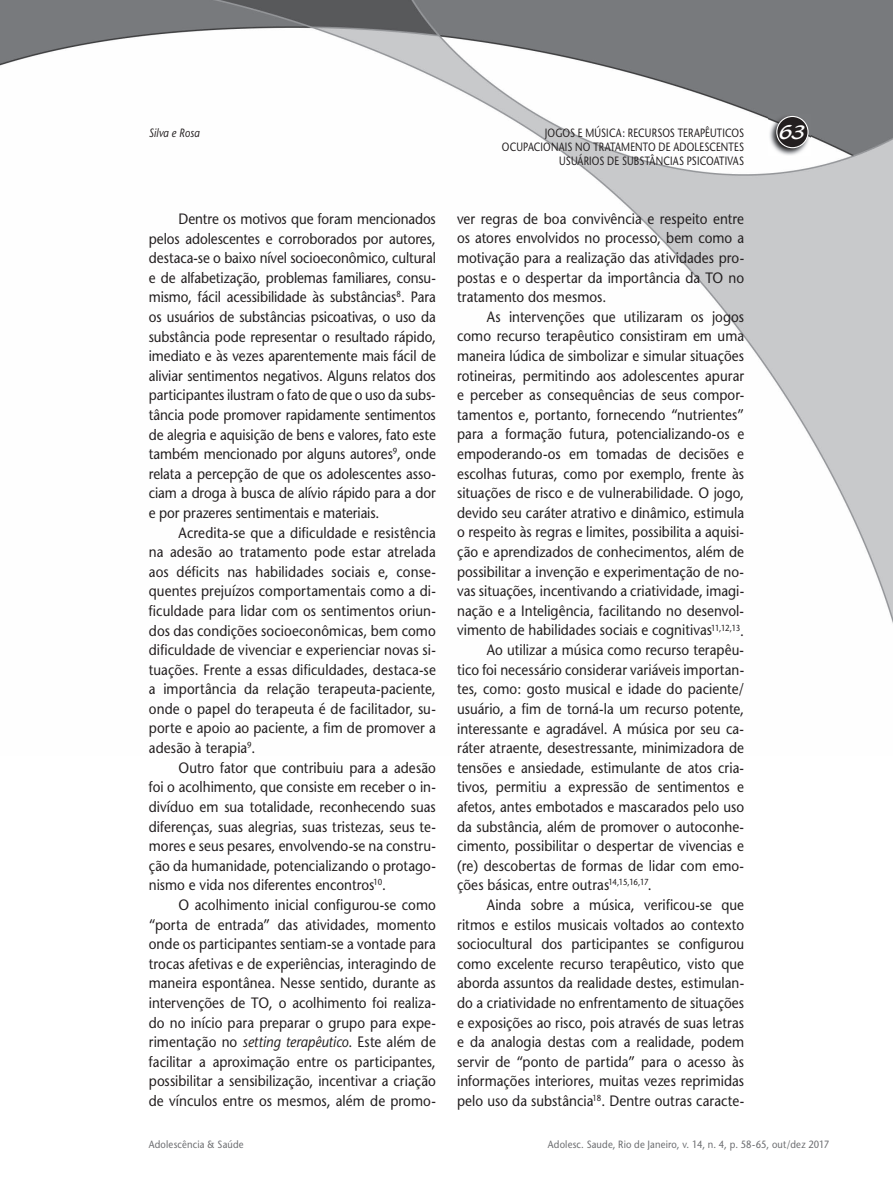
<style>
.page{position:relative;width:893px;height:1191px;background:#fff}
.page>*{position:absolute;margin:0;border:0;box-sizing:border-box;transform-origin:0 0}
.t1{font:21px "Blacklight D";color:#fff}
.t2{font:15px/19.6px "Stone Sans";color:#231f20;text-align:justify;scale:.9 1}
.t3{font:12px/14.4px "Stone Sans";letter-spacing:.02em;color:#231f20;text-align:right;scale:.8 1}
.t4{font:italic 12px "Stone Sans";color:#231f20;scale:.85 1}
.t5{font:10.5px "Stone Sans";letter-spacing:.02em;color:#6c6d70;scale:.9 1}
.s1{font-style:italic}
</style>
<div class="page">
<img style="left:0;top:0;width:893px;height:624px">
<img style="left:769px;top:114px;width:41px;height:42px">
<div style="left:777px;top:116px;width:31px;height:32px;background:#231f20;border-radius:50%"></div>
<div style="left:776px;top:116px;width:33px;height:32px;border:1px solid #fff;border-radius:50%"></div>
<p class="t4" style="left:149px;top:125px;width:61px">Silva e Rosa</p>
<p class="t3" style="left:545px;top:125px;width:251px">JOGOS E MÚSICA: RECURSOS TERAPÊUTICOS</p>
<h1 class="t1" style="left:779px;top:119px;width:28px">63</h1>
<p class="t3" style="left:502px;top:140px;width:304px">OCUPACIONAIS NO TRATAMENTO DE ADOLESCENTES<br>USUÁRIOS DE SUBSTÂNCIAS PSICOATIVAS</p>
<p class="t2" style="left:149px;top:209px;width:320px;text-indent:30px">Dentre os motivos que foram mencionados pelos adolescentes e corroborados por autores, destaca-se o baixo nível socioeconômico, cultural e de alfabetização, problemas familiares, consu&shy;mismo, fácil acessibilidade às substâncias<sup>8</sup>. Para os usuários de substâncias psicoativas, o uso da substância pode representar o resultado rápido, imediato e às vezes aparentemente mais fácil de aliviar sentimentos negativos. Alguns relatos dos participantes ilustram o fato de que o uso da subs&shy;tância pode promover rapidamente sentimentos de alegria e aquisição de bens e valores, fato este também mencionado por alguns autores<sup>9</sup>, onde relata a percepção de que os adolescentes asso&shy;ciam a droga à busca de alívio rápido para a dor e por prazeres sentimentais e materiais.</p>
<p class="t2" style="left:149px;top:522px;width:320px;text-indent:30px">Acredita-se que a dificuldade e resistência na adesão ao tratamento pode estar atrelada aos déficits nas habilidades sociais e, conse&shy;quentes prejuízos comportamentais como a di&shy;ficuldade para lidar com os sentimentos oriun&shy;dos das condições socioeconômicas, bem como dificuldade de vivenciar e experienciar novas si&shy;tuações. Frente a essas dificuldades, destaca-se a importância da relação terapeuta-paciente, onde o papel do terapeuta é de facilitador, su&shy;porte e apoio ao paciente, a fim de promover a adesão à terapia<sup>9</sup>.</p>
<p class="t2" style="left:149px;top:757px;width:320px;text-indent:30px">Outro fator que contribuiu para a adesão foi o acolhimento, que consiste em receber o in&shy;divíduo em sua totalidade, reconhecendo suas diferenças, suas alegrias, suas tristezas, seus te&shy;mores e seus pesares, envolvendo-se na constru&shy;ção da humanidade, potencializando o protago&shy;nismo e vida nos diferentes encontros<sup>10</sup>.</p>
<p class="t2" style="left:149px;top:895px;width:320px;text-indent:30px">O acolhimento inicial configurou-se como “porta de entrada” das atividades, momento onde os participantes sentiam-se a vontade para trocas afetivas e de experiências, interagindo de maneira espontânea. Nesse sentido, durante as intervenções de TO, o acolhimento foi realiza&shy;do no início para preparar o grupo para expe&shy;rimentação no <span class="s1">setting terapêutico</span>. Este além de facilitar a aproximação entre os participantes, possibilitar a sensibilização, incentivar a criação de vínculos entre os mesmos, além de promo-</p>
<p class="t2" style="left:457px;top:209px;width:320px">ver regras de boa convivência e respeito entre os atores envolvidos no processo, bem como a motivação para a realização das atividades pro&shy;postas e o despertar da importância da TO no tratamento dos mesmos.</p>
<p class="t2" style="left:487px;top:307px;width:287px">As intervenções que utilizaram os jogos</p>
<p class="t2" style="left:457px;top:326px;width:320px">como recurso terapêutico consistiram em uma</p>
<p class="t2" style="left:457px;top:346px;width:320px">maneira lúdica de simbolizar e simular situações</p>
<p class="t2" style="left:457px;top:366px;width:320px">rotineiras, permitindo aos adolescentes apurar</p>
<p class="t2" style="left:457px;top:385px;width:320px">e perceber as consequências de seus compor-</p>
<p class="t2" style="left:457px;top:405px;width:320px">tamentos e, portanto, fornecendo “nutrientes”</p>
<p class="t2" style="left:457px;top:424px;width:320px">para a formação futura, potencializando-os e</p>
<p class="t2" style="left:457px;top:444px;width:320px">empoderando-os em tomadas de decisões e</p>
<p class="t2" style="left:457px;top:463px;width:320px">escolhas futuras, como por exemplo, frente às</p>
<p class="t2" style="left:457px;top:483px;width:320px">situações de risco e de vulnerabilidade. O jogo,</p>
<p class="t2" style="left:457px;top:503px;width:320px">devido seu caráter atrativo e dinâmico, estimula</p>
<p class="t2" style="left:457px;top:522px;width:320px">o respeito às regras e limites, possibilita a aquisi-</p>
<p class="t2" style="left:457px;top:542px;width:320px">ção e aprendizados de conhecimentos, além de</p>
<p class="t2" style="left:457px;top:561px;width:320px">possibilitar a invenção e experimentação de no-</p>
<p class="t2" style="left:457px;top:581px;width:320px">vas situações, incentivando a criatividade, imagi-</p>
<p class="t2" style="left:457px;top:601px;width:320px">nação e a Inteligência, facilitando no desenvol-</p>
<p class="t2" style="left:457px;top:620px;width:320px">vimento de habilidades sociais e cognitivas<sup>11,12,13</sup>.</p>
<p class="t2" style="left:487px;top:640px;width:287px">Ao utilizar a música como recurso terapêu-</p>
<p class="t2" style="left:457px;top:659px;width:320px">tico foi necessário considerar variáveis importan-</p>
<p class="t2" style="left:457px;top:679px;width:320px">tes, como: gosto musical e idade do paciente/</p>
<p class="t2" style="left:457px;top:699px;width:320px">usuário, a fim de torná-la um recurso potente,</p>
<p class="t2" style="left:457px;top:718px;width:320px">interessante e agradável. A música por seu ca-</p>
<p class="t2" style="left:457px;top:738px;width:320px">ráter atraente, desestressante, minimizadora de</p>
<p class="t2" style="left:457px;top:757px;width:320px">tensões e ansiedade, estimulante de atos cria-</p>
<p class="t2" style="left:457px;top:777px;width:320px">tivos, permitiu a expressão de sentimentos e</p>
<p class="t2" style="left:457px;top:797px;width:320px">afetos, antes embotados e mascarados pelo uso</p>
<p class="t2" style="left:457px;top:816px;width:320px">da substância, além de promover o autoconhe-</p>
<p class="t2" style="left:457px;top:836px;width:320px">cimento, possibilitar o despertar de vivencias e</p>
<p class="t2" style="left:457px;top:855px;width:320px">(re) descobertas de formas de lidar com emo-</p>
<p class="t2" style="left:457px;top:875px;width:218px">ções básicas, entre outras<sup>14,15,16,17</sup>.</p>
<p class="t2" style="left:487px;top:895px;width:287px">Ainda sobre a música, verificou-se que</p>
<p class="t2" style="left:457px;top:914px;width:320px">ritmos e estilos musicais voltados ao contexto</p>
<p class="t2" style="left:457px;top:934px;width:320px">sociocultural dos participantes se configurou</p>
<p class="t2" style="left:457px;top:953px;width:320px">como excelente recurso terapêutico, visto que</p>
<p class="t2" style="left:457px;top:973px;width:320px">aborda assuntos da realidade destes, estimulan-</p>
<p class="t2" style="left:457px;top:993px;width:320px">do a criatividade no enfrentamento de situações</p>
<p class="t2" style="left:457px;top:1012px;width:320px">e exposições ao risco, pois através de suas letras</p>
<p class="t2" style="left:457px;top:1032px;width:320px">e da analogia destas com a realidade, podem</p>
<p class="t2" style="left:457px;top:1051px;width:320px">servir de “ponto de partida” para o acesso às</p>
<p class="t2" style="left:457px;top:1071px;width:320px">informações interiores, muitas vezes reprimidas</p>
<p class="t2" style="left:457px;top:1090px;width:320px">pelo uso da substância<sup>18</sup>. Dentre outras caracte-</p>
<p class="t5" style="left:149px;top:1137px;width:107px">Adolescência &amp; Saúde</p>
<p class="t5" style="left:548px;top:1137px;width:314px">Adolesc. Saude, Rio de Janeiro, v. 14, n. 4, p. 58-65, out/dez 2017</p>
</div>
